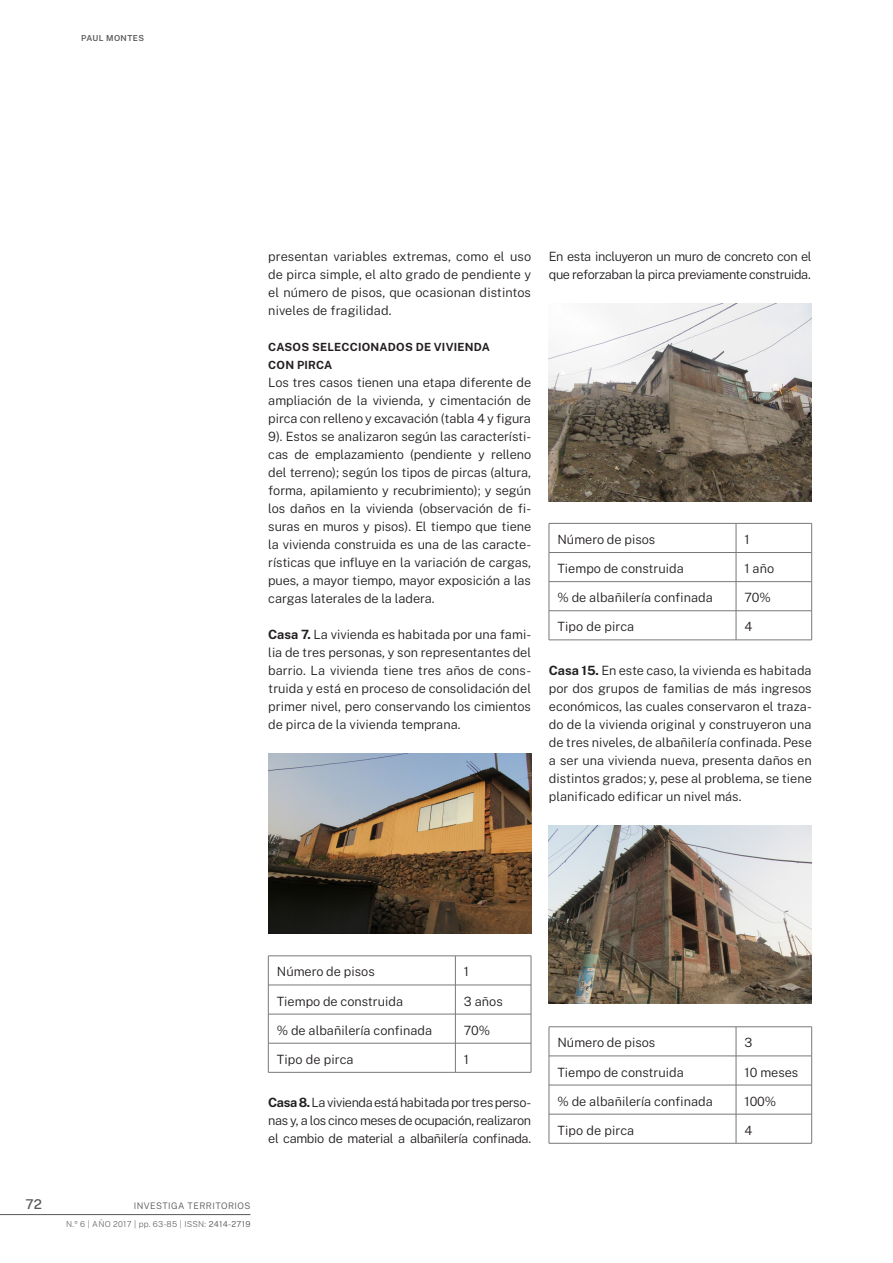
<style>
.page{position:relative;width:893px;height:1263px;background:#fff}
.page>*{position:absolute;margin:0;border:0;box-sizing:border-box;transform-origin:0 0}
.t1{font:500 13.5px "Public Sans";color:#57585a}
.Texto__primer_párraf{font:300 12.75px/18px "Public Sans";letter-spacing:-.01em;color:#231f20;text-align:justify}
.Cuerpo{font:300 12.75px "Public Sans";color:#231f20}
.Texto__primer_párraf-2{font:300 12.75px/18px "Public Sans";letter-spacing:-.03em;color:#231f20}
.Cuerpo-2{font:700 11.25px/18px "Public Sans";letter-spacing:.02em;color:#231f20}
.t2{font:300 9px "Public Sans";letter-spacing:.05em;color:#57585a}
.t3{font:200 8.25px "Public Sans";letter-spacing:.03em;color:#57585a}
.t4{font:600 8.25px "Public Sans";letter-spacing:.05em;color:#57585a}
.s1{font-weight:700}
.s2{font-weight:300}
</style>
<div class="page">
<hr style="left:0;top:1214px;width:250px;height:1px;background:#57585a">
<img style="left:268px;top:753px;width:263px;height:180px">
<img style="left:549px;top:826px;width:263px;height:177px">
<img style="left:549px;top:304px;width:263px;height:197px">
<hr style="left:268px;top:955px;width:187px;height:1px;background:#76787b">
<hr style="left:455px;top:955px;width:76px;height:1px;background:#76787b">
<hr style="left:268px;top:985px;width:187px;height:1px;background:#76787b">
<hr style="left:455px;top:985px;width:76px;height:1px;background:#76787b">
<hr style="left:268px;top:1014px;width:187px;height:1px;background:#76787b">
<hr style="left:455px;top:1014px;width:76px;height:1px;background:#76787b">
<hr style="left:268px;top:1043px;width:187px;height:1px;background:#76787b">
<svg style="left:268px;top:956px;width:1px;height:116px"></svg>
<hr style="left:455px;top:1043px;width:76px;height:1px;background:#76787b">
<svg style="left:455px;top:956px;width:1px;height:116px"></svg>
<svg style="left:531px;top:956px;width:1px;height:116px"></svg>
<hr style="left:268px;top:1072px;width:187px;height:1px;background:#76787b">
<hr style="left:455px;top:1072px;width:76px;height:1px;background:#76787b">
<hr style="left:549px;top:523px;width:187px;height:1px;background:#76787b">
<svg style="left:549px;top:524px;width:1px;height:28px"></svg>
<hr style="left:736px;top:523px;width:76px;height:1px;background:#76787b">
<svg style="left:736px;top:523px;width:1px;height:29px"></svg>
<svg style="left:811px;top:523px;width:1px;height:29px"></svg>
<hr style="left:549px;top:552px;width:187px;height:1px;background:#76787b">
<hr style="left:549px;top:552px;width:1px;height:30px;background:#76787b">
<hr style="left:736px;top:552px;width:76px;height:1px;background:#76787b">
<hr style="left:736px;top:552px;width:1px;height:30px;background:#76787b">
<hr style="left:811px;top:552px;width:1px;height:30px;background:#76787b">
<hr style="left:549px;top:581px;width:187px;height:1px;background:#76787b">
<hr style="left:736px;top:581px;width:76px;height:1px;background:#76787b">
<hr style="left:549px;top:610px;width:187px;height:1px;background:#76787b">
<svg style="left:549px;top:582px;width:1px;height:58px"></svg>
<hr style="left:736px;top:610px;width:76px;height:1px;background:#76787b">
<svg style="left:736px;top:582px;width:1px;height:58px"></svg>
<svg style="left:811px;top:582px;width:1px;height:58px"></svg>
<hr style="left:549px;top:640px;width:187px;height:1px;background:#76787b">
<hr style="left:736px;top:640px;width:76px;height:1px;background:#76787b">
<hr style="left:549px;top:1026px;width:187px;height:1px;background:#76787b">
<hr style="left:736px;top:1026px;width:76px;height:1px;background:#76787b">
<hr style="left:549px;top:1056px;width:187px;height:1px;background:#76787b">
<hr style="left:736px;top:1056px;width:76px;height:1px;background:#76787b">
<hr style="left:549px;top:1085px;width:187px;height:1px;background:#76787b">
<hr style="left:736px;top:1085px;width:76px;height:1px;background:#76787b">
<hr style="left:549px;top:1114px;width:187px;height:1px;background:#76787b">
<svg style="left:549px;top:1027px;width:1px;height:116px"></svg>
<hr style="left:736px;top:1114px;width:76px;height:1px;background:#76787b">
<svg style="left:736px;top:1027px;width:1px;height:116px"></svg>
<svg style="left:811px;top:1027px;width:1px;height:116px"></svg>
<hr style="left:549px;top:1143px;width:187px;height:1px;background:#76787b">
<hr style="left:736px;top:1143px;width:76px;height:1px;background:#76787b">
<p class="t4" style="left:81px;top:32px;width:64px">PAUL MONTES</p>
<p class="Texto__primer_párraf" style="left:268px;top:247px;width:264px">presentan variables extremas, como el uso de pirca simple, el alto grado de pendiente y el número de pisos, que ocasionan distintos niveles de fragilidad.</p>
<p class="Cuerpo-2" style="left:268px;top:337px;width:223px">CASOS SELECCIONADOS DE VIVIENDA<br>CON PIRCA</p>
<p class="Texto__primer_párraf" style="left:268px;top:373px;width:264px">Los tres casos tienen una etapa diferente de ampliación de la vivienda, y cimentación de pirca con relleno y excavación (tabla 4 y figura 9). Estos se analizaron según las característi&shy;cas de emplazamiento (pendiente y relleno del terreno); según los tipos de pircas (altura, forma, apilamiento y recubrimiento); y según los daños en la vivienda (observación de fi&shy;suras en muros y pisos). El tiempo que tiene la vivienda construida es una de las caracte&shy;rísticas que influye en la variación de cargas, pues, a mayor tiempo, mayor exposición a las cargas laterales de la ladera.</p>
<p class="Texto__primer_párraf" style="left:268px;top:625px;width:264px"><span class="s1">Casa 7.</span> La vivienda es habitada por una fami&shy;lia de tres personas, y son representantes del barrio. La vivienda tiene tres años de cons&shy;truida y está en proceso de consolidación del primer nivel, pero conservando los cimientos de pirca de la vivienda temprana.</p>
<p class="Texto__primer_párraf-2" style="left:549px;top:247px;width:264px">En esta incluyeron un muro de concreto con el que reforzaban la pirca previamente construida.</p>
<p class="Cuerpo" style="left:557px;top:530px;width:99px">Número de pisos</p>
<p class="Cuerpo" style="left:744px;top:530px;width:7px">1</p>
<p class="Cuerpo" style="left:557px;top:559px;width:128px">Tiempo de construida</p>
<p class="Cuerpo" style="left:744px;top:559px;width:31px">1 año</p>
<p class="Cuerpo" style="left:557px;top:588px;width:157px">% de albañilería confinada</p>
<p class="Cuerpo" style="left:744px;top:588px;width:28px">70%</p>
<p class="Cuerpo" style="left:557px;top:617px;width:78px">Tipo de pirca</p>
<p class="Cuerpo" style="left:744px;top:617px;width:9px">4</p>
<p class="Texto__primer_párraf" style="left:549px;top:661px;width:264px"><span class="s1">Casa 15.</span> En este caso, la vivienda es habitada por dos grupos de familias de más ingresos económicos, las cuales conservaron el traza&shy;do de la vivienda original y construyeron una de tres niveles, de albañilería confinada. Pese a ser una vivienda nueva, presenta daños en distintos grados; y, pese al problema, se tiene planificado edificar un nivel más.</p>
<p class="Cuerpo" style="left:277px;top:962px;width:99px">Número de pisos</p>
<p class="Cuerpo" style="left:464px;top:962px;width:7px">1</p>
<p class="Cuerpo" style="left:277px;top:992px;width:128px">Tiempo de construida</p>
<p class="Cuerpo" style="left:464px;top:992px;width:40px">3 años</p>
<p class="Cuerpo" style="left:277px;top:1021px;width:157px">% de albañilería confinada</p>
<p class="Cuerpo" style="left:464px;top:1021px;width:28px">70%</p>
<p class="Cuerpo" style="left:277px;top:1050px;width:78px">Tipo de pirca</p>
<p class="Cuerpo" style="left:464px;top:1050px;width:7px">1</p>
<p class="Texto__primer_párraf" style="left:268px;top:1093px;width:264px"><span class="s1">Casa 8.</span> La vivienda está habitada por tres perso&shy;nas y, a los cinco meses de ocupación, realizaron el cambio de material a albañilería confinada.</p>
<p class="t1" style="left:26px;top:1194px;width:18px">72</p>
<p class="t2" style="left:134px;top:1199px;width:118px">INVESTIGA TERRITORIOS</p>
<p class="t3" style="left:66px;top:1218px;width:186px">N.º 6 | AÑO 2017 | pp. 63-85 | ISSN: <span class="s2">2414-2719</span></p>
<p class="Cuerpo" style="left:557px;top:1033px;width:99px">Número de pisos</p>
<p class="Cuerpo" style="left:744px;top:1033px;width:9px">3</p>
<p class="Cuerpo" style="left:557px;top:1063px;width:128px">Tiempo de construida</p>
<p class="Cuerpo" style="left:744px;top:1063px;width:55px">10 meses</p>
<p class="Cuerpo" style="left:557px;top:1092px;width:157px">% de albañilería confinada</p>
<p class="Cuerpo" style="left:744px;top:1092px;width:33px">100%</p>
<p class="Cuerpo" style="left:557px;top:1121px;width:78px">Tipo de pirca</p>
<p class="Cuerpo" style="left:744px;top:1121px;width:9px">4</p>
</div>
